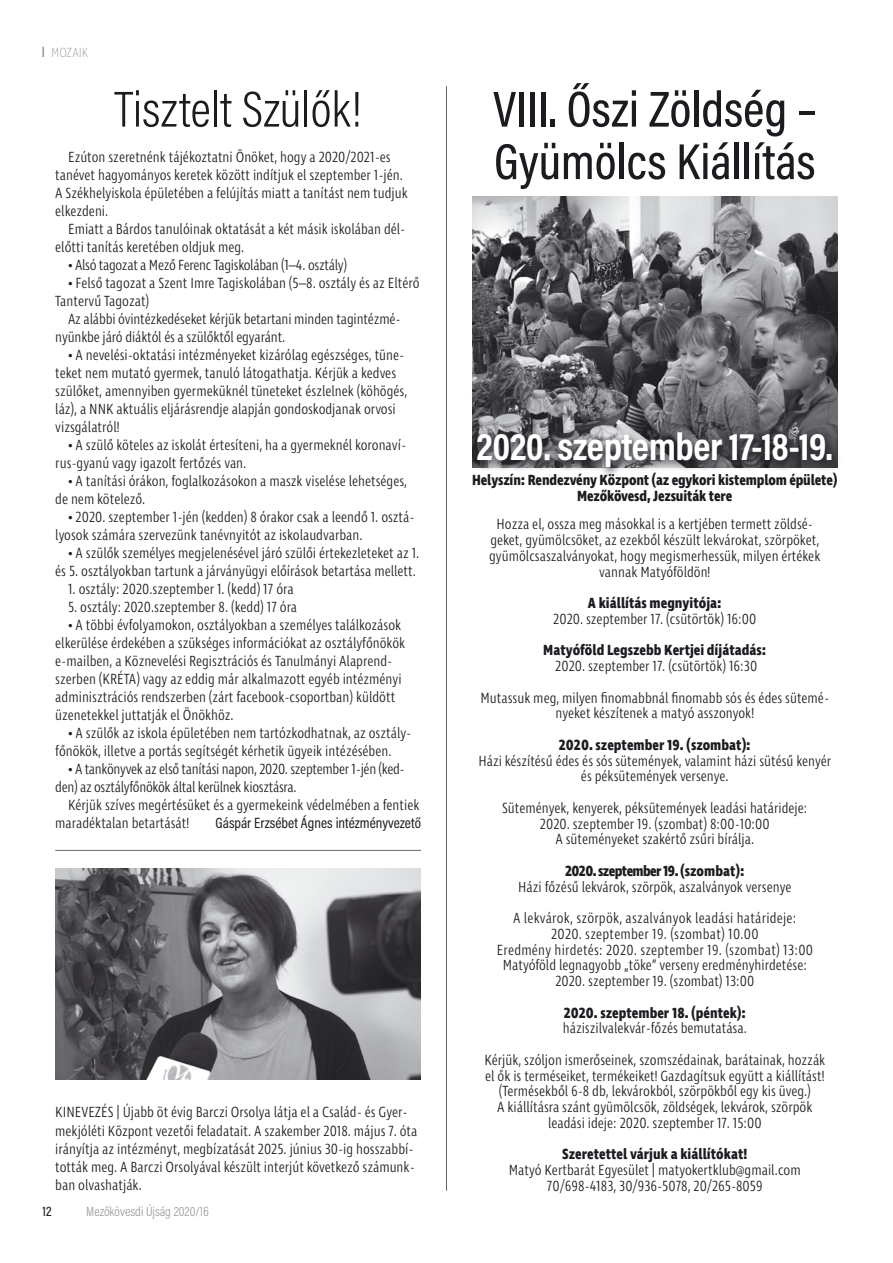
<style>
.page{position:relative;width:893px;height:1263px;background:#fff}
.page>*{position:absolute;margin:0;border:0;box-sizing:border-box;transform-origin:0 0}
.t1{font:500 51px/52.5px "Acumin Pro Cond";color:#1b1c20}
.t2{font:300 51px "Acumin Pro Cond";color:#1b1c20}
.t3{font:700 39px "Acumin Pro Cond";letter-spacing:-.01em;color:#fff}
.t4{font:300 15px/18px "Ingra Cd";color:#1b1c20}
.t5{font:700 15px/16.5px "Ingra Cd";color:#1b1c20;text-align:center}
.t6{font:300 15px/18px "Ingra Cd";letter-spacing:-.02em;color:#1b1c20}
.t7{font:15px "Acumin Pro Cond";color:#1b1c20}
.t8{font:700 15px "Ingra Cd";letter-spacing:-.04em;color:#1b1c20}
.t9{font:300 13.5px "Acumin Pro Cond";color:#98989c}
.t10{font:200 13.5px "Ingra Cd";color:#98989c}
.t11{font:500 13.5px "Acumin Pro Cond";color:#1b1c20}
</style>
<div class="page">
<img style="left:472px;top:196px;width:366px;height:233px">
<img style="left:55px;top:868px;width:366px;height:212px">
<hr style="left:446px;top:86px;width:1px;height:1105px;background:#68676c">
<hr style="left:55px;top:850px;width:366px;height:1px;background:#68676c">
<svg style="left:472px;top:429px;width:367px;height:47px"></svg>
<p class="t10" style="left:51px;top:44px;width:39px">MOZAIK</p>
<h1 class="t2" style="left:115px;top:76px;width:248px">Tisztelt Szülők!</h1>
<p class="t4" style="left:55px;top:149px;width:354px;text-indent:13px">Ezúton szeretnénk tájékoztatni Önöket, hogy a 2020/2021-es tanévet hagyományos keretek között indítjuk el szeptember 1-jén.<br>A Székhelyiskola épületében a felújítás miatt a tanítást nem tudjuk elkezdeni.</p>
<p class="t4" style="left:55px;top:221px;width:352px;text-indent:13px">Emiatt a Bárdos tanulóinak oktatását a két másik iskolában dél&shy;előtti tanítás keretében oldjuk meg.</p>
<p class="t6" style="left:68px;top:257px;width:280px">• Alsó tagozat a Mező Ferenc Tagiskolában (1–4. osztály)</p>
<p class="t4" style="left:55px;top:275px;width:366px;text-indent:13px">• Felső tagozat a Szent Imre Tagiskolában (5–8. osztály és az Eltérő<br>Tantervű Tagozat)</p>
<p class="t4" style="left:55px;top:311px;width:347px;text-indent:13px">Az alábbi óvintézkedéseket kérjük betartani minden tagintézmé&shy;nyünkbe járó diáktól és a szülőktől egyaránt.</p>
<p class="t4" style="left:55px;top:347px;width:353px;text-indent:13px">• A nevelési-oktatási intézményeket kizárólag egészséges, tüne&shy;teket nem mutató gyermek, tanuló látogathatja. Kérjük a kedves szülőket, amennyiben gyermeküknél tüneteket észlelnek (köhögés, láz), a NNK aktuális eljárásrendje alapján gondoskodjanak orvosi vizsgálatról!</p>
<p class="t4" style="left:55px;top:437px;width:352px;text-indent:13px">• A szülő köteles az iskolát értesíteni, ha a gyermeknél koronaví&shy;rus-gyanú vagy igazolt fertőzés van.</p>
<p class="t4" style="left:55px;top:473px;width:353px;text-indent:13px">• A tanítási órákon, foglalkozásokon a maszk viselése lehetséges, de nem kötelező.</p>
<p class="t4" style="left:55px;top:509px;width:361px;text-indent:13px">• 2020. szeptember 1-jén (kedden) 8 órakor csak a leendő 1. osztá&shy;lyosok számára szervezünk tanévnyitót az iskolaudvarban.</p>
<p class="t4" style="left:55px;top:545px;width:366px;text-align:right">• A szülők személyes megjelenésével járó szülői értekezleteket az 1. és 5. osztályokban tartunk a járványügyi előírások betartása mellett.</p>
<p class="t4" style="left:68px;top:581px;width:227px">1. osztály: 2020.szeptember 1. (kedd) 17 óra</p>
<p class="t4" style="left:68px;top:599px;width:231px">5. osztály: 2020.szeptember 8. (kedd) 17 óra</p>
<p class="t4" style="left:55px;top:617px;width:351px;text-indent:13px">• A többi évfolyamokon, osztályokban a személyes találkozások elkerülése érdekében a szükséges információkat az osztályfőnökök e-mailben, a Köznevelési Regisztrációs és Tanulmányi Alaprend&shy;szerben (KRÉTA) vagy az eddig már alkalmazott egyéb intézményi adminisztrációs rendszerben (zárt facebook-csoportban) küldött üzenetekkel juttatják el Önökhöz.</p>
<p class="t4" style="left:55px;top:725px;width:358px;text-indent:13px">• A szülők az iskola épületében nem tartózkodhatnak, az osztály&shy;főnökök, illetve a portás segítségét kérhetik ügyeik intézésében.</p>
<p class="t6" style="left:55px;top:761px;width:351px;text-indent:13px">• A tankönyvek az első tanítási napon, 2020. szeptember 1-jén (ked&shy;den) az osztályfőnökök által kerülnek kiosztásra.</p>
<p class="t4" style="left:55px;top:797px;width:366px;text-indent:13px">Kérjük szíves megértésüket és a gyermekeink védelmében a fentiek maradéktalan betartását!</p>
<p class="t7" style="left:216px;top:813px;width:207px">Gáspár Erzsébet Ágnes intézményvezető</p>
<p class="t4" style="left:55px;top:1104px;width:364px">KINEVEZÉS | Újabb öt évig Barczi Orsolya látja el a Család- és Gyer&shy;mekjóléti Központ vezetői feladatait. A szakember 2018. május 7. óta irányítja az intézményt, megbízatását 2025. június 30-ig hosszabbí&shy;tották meg. A Barczi Orsolyával készült interjút következő számunk&shy;ban olvashatják.</p>
<p class="t11" style="left:43px;top:1202px;width:11px">12</p>
<p class="t9" style="left:86px;top:1202px;width:124px">Mezőkövesdi Újság 2020/16</p>
<h1 class="t1" style="left:493px;top:82px;width:325px">VIII. Őszi Zöldség –<br>Gyümölcs Kiállítás</h1>
<h2 class="t3" style="left:477px;top:421px;width:358px">2020. szeptember 17-18-19.</h2>
<p class="t5" style="left:472px;top:472px;width:367px">Helyszín: Rendezvény Központ (az egykori kistemplom épülete)<br>Mezőkövesd, Jezsuiták tere</p>
<p class="t4" style="left:489px;top:517px;width:333px;line-height:15.8px;text-align:center">Hozza el, ossza meg másokkal is a kertjében termett zöldsé&shy;geket, gyümölcsöket, az ezekből készült lekvárokat, szörpöket, gyümölcsaszalványokat, hogy megismerhessük, milyen értékek vannak Matyóföldön!</p>
<p class="t5" style="left:588px;top:595px;width:135px">A kiállítás megnyitója:</p>
<p class="t4" style="left:553px;top:611px;width:205px">2020. szeptember 17. (csütörtök) 16:00</p>
<p class="t5" style="left:543px;top:643px;width:225px">Matyóföld Legszebb Kertjei díjátadás:</p>
<p class="t4" style="left:480px;top:651px;width:350px;line-height:31.5px;text-align:center">2020. szeptember 17. (csütörtök) 16:30<br>Mutassuk meg, milyen finomabbnál finomabb sós és édes sütemé-</p>
<p class="t4" style="left:556px;top:705px;width:200px">nyeket készítenek a matyó asszonyok!</p>
<p class="t5" style="left:559px;top:737px;width:193px">2020. szeptember 19. (szombat):</p>
<p class="t4" style="left:478px;top:753px;width:354px;line-height:15.8px;text-align:center">Házi készítésű édes és sós sütemények, valamint házi sütésű kenyér és péksütemények versenye.</p>
<p class="t4" style="left:502px;top:801px;width:307px;line-height:15.8px;text-align:center">Sütemények, kenyerek, péksütemények leadási határideje:<br>2020. szeptember 19. (szombat) 8:00-10:00<br>A süteményeket szakértő zsűri bírálja.</p>
<p class="t8" style="left:565px;top:861px;width:181px">2020. szeptember 19.(szombat):</p>
<p class="t4" style="left:513px;top:872px;width:285px;line-height:31.5px;text-align:center">Házi főzésű lekvárok, szörpök, aszalványok versenye<br>A lekvárok, szörpök, aszalványok leadási határideje:</p>
<p class="t4" style="left:497px;top:927px;width:318px;line-height:15.8px;text-align:center">2020. szeptember 19. (szombat) 10.00<br>Eredmény hirdetés: 2020. szeptember 19. (szombat) 13:00<br>Matyóföld legnagyobb „töke” verseny eredményhirdetése:<br>2020. szeptember 19. (szombat) 13:00</p>
<p class="t5" style="left:564px;top:1005px;width:184px">2020. szeptember 18. (péntek):</p>
<p class="t4" style="left:484px;top:1013px;width:343px;line-height:31.5px;text-align:center">háziszilvalekvár-főzés bemutatása.<br>Kérjük, szóljon ismerőseinek, szomszédainak, barátainak, hozzák</p>
<p class="t4" style="left:485px;top:1068px;width:341px;line-height:15.8px;text-align:center">el ők is terméseiket, termékeiket! Gazdagítsuk együtt a kiállítást! (Termésekből 6-8 db, lekvárokból, szörpökből egy kis üveg.)<br>A kiállításra szánt gyümölcsök, zöldségek, lekvárok, szörpök leadási ideje: 2020. szeptember 17. 15:00</p>
<p class="t5" style="left:562px;top:1147px;width:187px">Szeretettel várjuk a kiállítókat!</p>
<p class="t4" style="left:509px;top:1163px;width:293px;line-height:15.8px;text-align:center">Matyó Kertbarát Egyesület | matyokertklub@gmail.com<br>70/698-4183, 30/936-5078, 20/265-8059</p>
</div>
